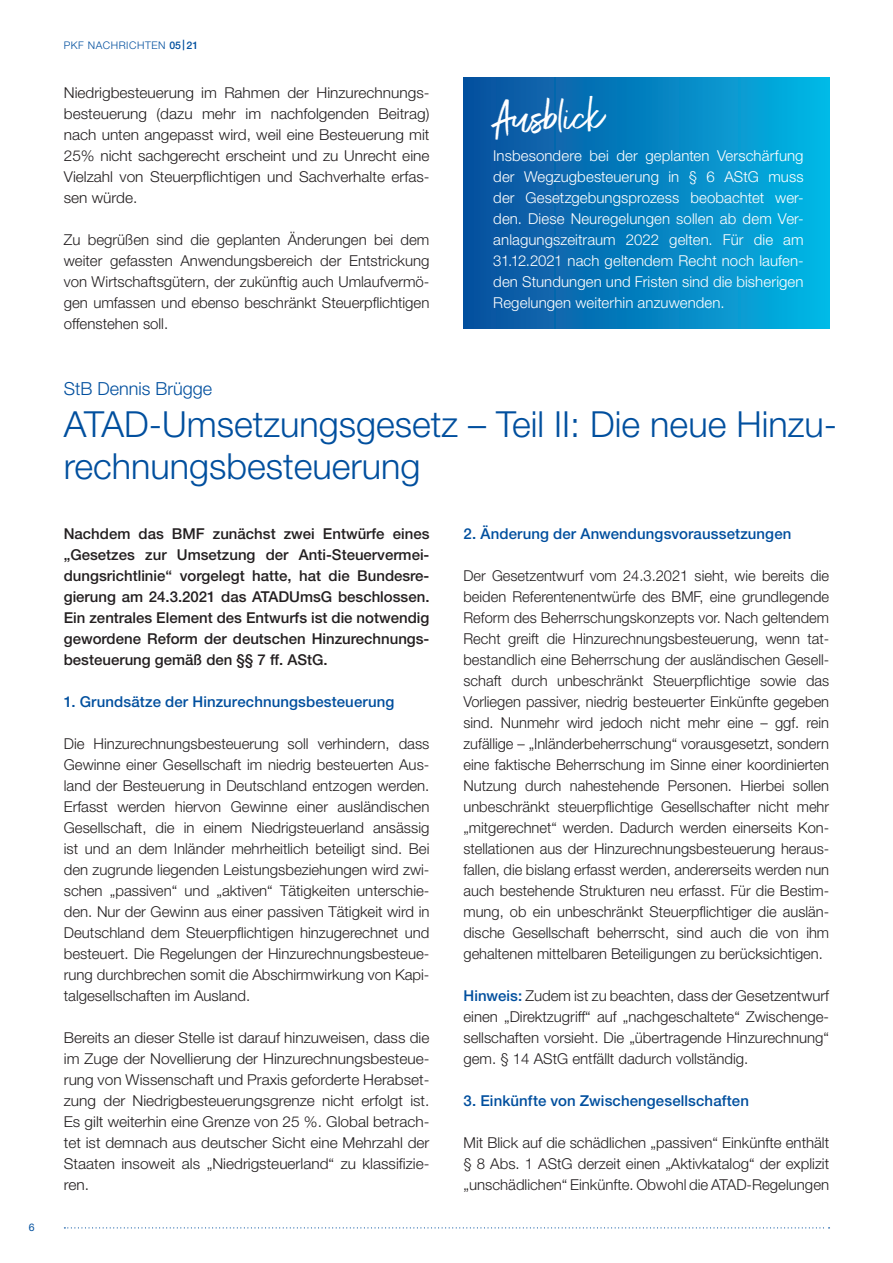
<style>
.page{position:relative;width:893px;height:1263px;background:#fff}
.page>*{position:absolute;margin:0;border:0;box-sizing:border-box;transform-origin:0 0}
.t1{font:46.5px "Exceptional";color:#fff}
.t2{font:300 36px/42px "Helvetica Neue LT";color:#014f9e}
.t3{font:300 18px "Helvetica Neue LT";color:#014f9e}
.Copy_Fließtext{font:300 15px/21px "Helvetica Neue LT";color:#231f20;text-align:justify}
.Empfehlung{font:300 15px/21px "Helvetica Neue LT";letter-spacing:.005em;color:#fff;text-align:justify}
.Copy_Fließtext-2{font:500 15px/21px "Helvetica Neue LT";color:#231f20;text-align:justify}
.Zwischentitel{font:500 15px "Helvetica Neue LT";letter-spacing:.01em;color:#014f9e}
.t4{font:300 10.5px "Helvetica Neue LT";letter-spacing:.05em;color:#014f9e}
.t5{font:10.5px "Helvetica Neue LT";color:#014f9e}
.s1{font-weight:500}
.s2{font-weight:500;color:#014f9e}
</style>
<div class="page">
<svg style="left:64px;top:1227px;width:766px;height:1px"></svg>
<div style="left:463px;top:77px;width:366px;height:252px;background:linear-gradient(to right,#0a4c9b,#03b6e5)"></div>
<p class="t5" style="left:29px;top:1221px;width:7px">6</p>
<p class="t4" style="left:64px;top:39px;width:136px">PKF NACHRICHTEN <span class="s1">05|21</span></p>
<p class="Copy_Fließtext" style="left:64px;top:81px;width:367px">Niedrigbesteuerung im Rahmen der Hinzurechnungs&shy;besteuerung (dazu mehr im nachfolgenden Beitrag) nach unten angepasst wird, weil eine Besteuerung mit 25% nicht sachgerecht erscheint und zu Unrecht eine Vielzahl von Steuerpflichtigen und Sachverhalte erfas&shy;sen würde.</p>
<p class="Copy_Fließtext" style="left:64px;top:228px;width:367px">Zu begrüßen sind die geplanten Änderungen bei dem weiter gefassten Anwendungsbereich der Entstrickung von Wirtschaftsgütern, der zukünftig auch Umlaufvermö&shy;gen umfassen und ebenso beschränkt Steuerpflichtigen offenstehen soll.</p>
<p class="t1" style="left:493px;top:85px;width:112px;rotate:-2deg">Ausblick</p>
<p class="Empfehlung" style="left:493px;top:145px;width:312px">Insbesondere bei der geplanten Verschärfung der Wegzugbesteuerung in § 6 AStG muss der Gesetzgebungsprozess beobachtet wer&shy;den. Diese Neuregelungen sollen ab dem Ver&shy;anlagungszeitraum 2022 gelten. Für die am 31.12.2021 nach geltendem Recht noch laufen&shy;den Stundungen und Fristen sind die bisherigen Regelungen weiterhin anzuwenden.</p>
<p class="t3" style="left:64px;top:378px;width:150px">StB Dennis Brügge</p>
<p class="t2" style="left:64px;top:403px;width:775px">ATAD-Umsetzungsgesetz – Teil II: Die neue Hinzu&shy;rechnungsbesteuerung</p>
<p class="Copy_Fließtext-2" style="left:64px;top:523px;width:367px">Nachdem das BMF zunächst zwei Entwürfe eines „Gesetzes zur Umsetzung der Anti-Steuervermei&shy;dungsrichtlinie“ vorgelegt hatte, hat die Bundesre&shy;gierung am 24.3.2021 das ATADUmsG beschlossen.<br>Ein zentrales Element des Entwurfs ist die notwendig gewordene Reform der deutschen Hinzurechnungs&shy;besteuerung gemäß den §§ 7 ff. AStG.</p>
<p class="Zwischentitel" style="left:64px;top:692px;width:332px">1. Grundsätze der Hinzurechnungsbesteuerung</p>
<p class="Copy_Fließtext" style="left:64px;top:732px;width:367px">Die Hinzurechnungsbesteuerung soll verhindern, dass Gewinne einer Gesellschaft im niedrig besteuerten Aus&shy;land der Besteuerung in Deutschland entzogen werden.<br>Erfasst werden hiervon Gewinne einer ausländischen Gesellschaft, die in einem Niedrigsteuerland ansässig ist und an dem Inländer mehrheitlich beteiligt sind. Bei den zugrunde liegenden Leistungsbeziehungen wird zwi&shy;schen „passiven“ und „aktiven“ Tätigkeiten unterschie&shy;den. Nur der Gewinn aus einer passiven Tätigkeit wird in Deutschland dem Steuerpflichtigen hinzugerechnet und besteuert. Die Regelungen der Hinzurechnungsbesteue&shy;rung durchbrechen somit die Abschirmwirkung von Kapi&shy;talgesellschaften im Ausland.</p>
<p class="Copy_Fließtext" style="left:64px;top:1026px;width:367px">Bereits an dieser Stelle ist darauf hinzuweisen, dass die im Zuge der Novellierung der Hinzurechnungsbesteue&shy;rung von Wissenschaft und Praxis geforderte Herabset&shy;zung der Niedrigbesteuerungsgrenze nicht erfolgt ist.<br>Es gilt weiterhin eine Grenze von 25 %. Global betrach&shy;tet ist demnach aus deutscher Sicht eine Mehrzahl der Staaten insoweit als „Niedrigsteuerland“ zu klassifizie&shy;ren.</p>
<p class="Zwischentitel" style="left:464px;top:524px;width:329px">2. Änderung der Anwendungsvoraussetzungen</p>
<p class="Copy_Fließtext" style="left:464px;top:564px;width:367px">Der Gesetzentwurf vom 24.3.2021 sieht, wie bereits die beiden Referentenentwürfe des BMF, eine grundlegende Reform des Beherrschungskonzepts vor. Nach geltendem Recht greift die Hinzurechnungsbesteuerung, wenn tat&shy;bestandlich eine Beherrschung der ausländischen Gesell&shy;schaft durch unbeschränkt Steuerpflichtige sowie das Vorliegen passiver, niedrig besteuerter Einkünfte gegeben sind. Nunmehr wird jedoch nicht mehr eine – ggf. rein zufällige – „Inländerbeherrschung“ vorausgesetzt, sondern eine faktische Beherrschung im Sinne einer koordinierten Nutzung durch nahestehende Personen. Hierbei sollen unbeschränkt steuerpflichtige Gesellschafter nicht mehr „mitgerechnet“ werden. Dadurch werden einerseits Kon&shy;stellationen aus der Hinzurechnungsbesteuerung heraus&shy;fallen, die bislang erfasst werden, andererseits werden nun auch bestehende Strukturen neu erfasst. Für die Bestim&shy;mung, ob ein unbeschränkt Steuerpflichtiger die auslän&shy;dische Gesellschaft beherrscht, sind auch die von ihm gehaltenen mittelbaren Beteiligungen zu berücksichtigen.</p>
<p class="Copy_Fließtext" style="left:464px;top:984px;width:367px"><span class="s2">Hinweis:</span> Zudem ist zu beachten, dass der Gesetzentwurf einen „Direktzugriff“ auf „nachgeschaltete“ Zwischenge&shy;sellschaften vorsieht. Die „übertragende Hinzurechnung“ gem. § 14 AStG entfällt dadurch vollständig.</p>
<p class="Zwischentitel" style="left:464px;top:1091px;width:287px">3. Einkünfte von Zwischengesellschaften</p>
<p class="Copy_Fließtext" style="left:464px;top:1131px;width:367px">Mit Blick auf die schädlichen „passiven“ Einkünfte enthält § 8 Abs. 1 AStG derzeit einen „Aktivkatalog“ der explizit „unschädlichen“ Einkünfte. Obwohl die ATAD-Regelungen</p>
</div>
